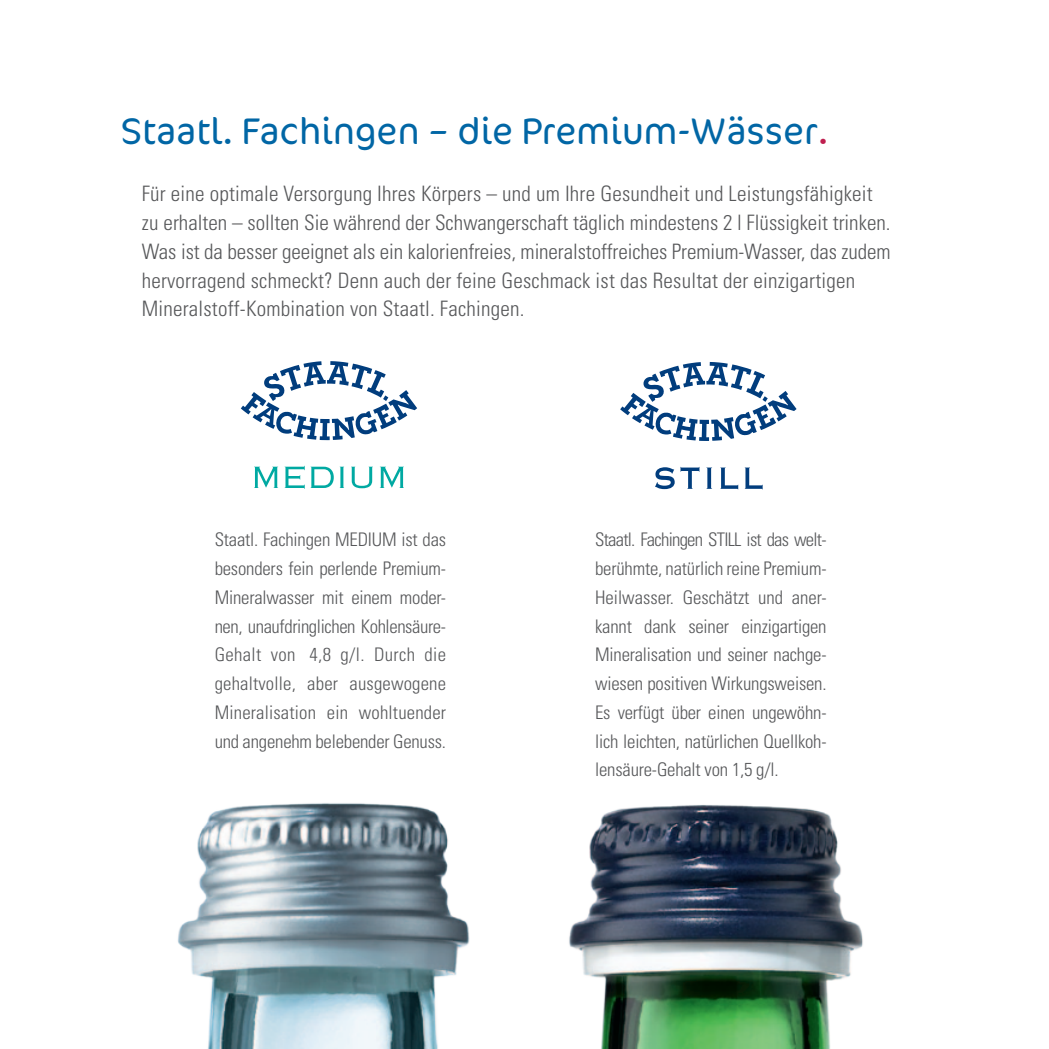
<style>
.page{position:relative;width:1049px;height:1049px;background:#fff}
.page>*{position:absolute;margin:0;border:0;box-sizing:border-box;transform-origin:0 0}
.t1{font:300 37.5px "Cocon";color:#0166a5}
.t2{font:300 condensed 21.25px/28.8px "Univers";letter-spacing:.01em;color:#57585a}
.t3{font:300 condensed 18.75px/28.8px "Univers";letter-spacing:-.01em;color:#57585a;text-align:justify}
.s1{color:#bf1f4f}
</style>
<div class="page">
<img style="left:178px;top:803px;width:292px;height:246px">
<svg style="left:254px;top:467px;width:24px;height:21px"></svg>
<svg style="left:285px;top:466px;width:20px;height:23px"></svg>
<svg style="left:311px;top:467px;width:23px;height:21px"></svg>
<svg style="left:340px;top:467px;width:4px;height:21px"></svg>
<svg style="left:351px;top:467px;width:22px;height:21px"></svg>
<svg style="left:380px;top:467px;width:24px;height:21px"></svg>
<svg style="left:241px;top:361px;width:176px;height:79px"></svg>
<img style="left:569px;top:805px;width:294px;height:244px">
<svg style="left:620px;top:362px;width:176px;height:79px"></svg>
<svg style="left:655px;top:467px;width:44px;height:22px"></svg>
<svg style="left:706px;top:467px;width:6px;height:22px"></svg>
<svg style="left:720px;top:467px;width:18px;height:22px"></svg>
<svg style="left:745px;top:467px;width:18px;height:22px"></svg>
<p class="t1" style="left:120px;top:103px;width:709px">Staatl. Fachingen – die Premium-Wässer<span class="s1">.</span></p>
<p class="t2" style="left:142px;top:179px;width:750px">Für eine optimale Versorgung Ihres Körpers – und um Ihre Gesundheit und Leistungsfähigkeit zu erhalten – sollten Sie während der Schwangerschaft täglich mindestens 2 l Flüssigkeit trinken.<br>Was ist da besser geeignet als ein kalorienfreies, mineralstoffreiches Premium-Wasser, das zudem hervorragend schmeckt? Denn auch der feine Geschmack ist das Resultat der einzigartigen Mineralstoff-Kombination von Staatl. Fachingen.</p>
<p class="t3" style="left:215px;top:525px;width:233px">Staatl. Fachingen MEDIUM ist das besonders fein perlende Premium-Mineralwasser mit einem moder&shy;nen, unaufdringlichen Kohlensäure-Gehalt von 4,8 g/l. Durch die gehaltvolle, aber ausgewogene Mineralisation ein wohltuender und angenehm belebender Genuss.</p>
<p class="t3" style="left:595px;top:525px;width:233px">Staatl. Fachingen STILL ist das welt&shy;berühmte, natürlich reine Premium-Heilwasser. Geschätzt und aner&shy;kannt dank seiner einzigartigen Mineralisation und seiner nachge&shy;wiesen positiven Wirkungsweisen.<br>Es verfügt über einen ungewöhn&shy;lich leichten, natürlichen Quellkoh&shy;lensäure-Gehalt von 1,5 g/l.</p>
</div>
